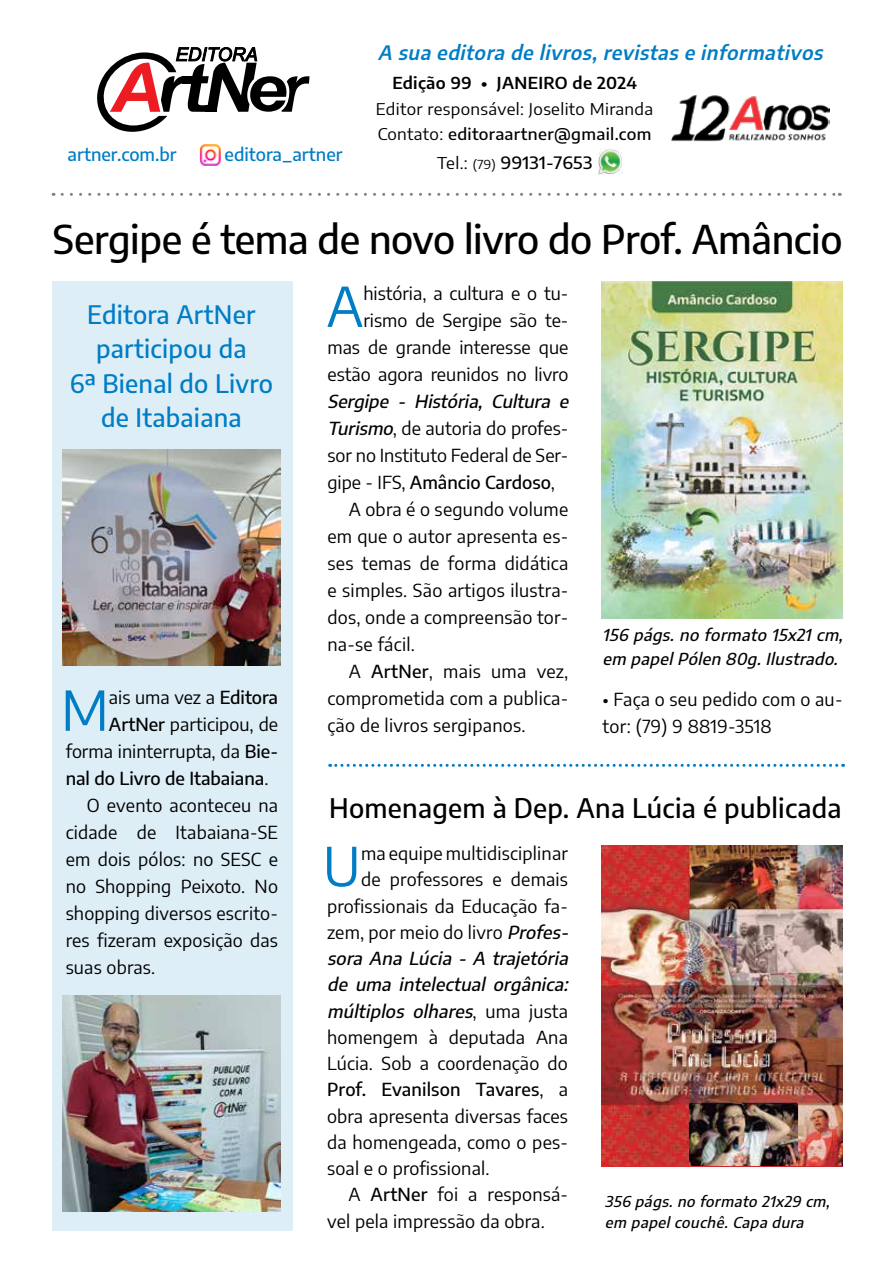
<style>
.page{position:relative;width:893px;height:1276px;background:#fff}
.page>*{position:absolute;margin:0;border:0;box-sizing:border-box;transform-origin:0 0}
.t1{font:54.45px "Encode Sans";color:#007dc5}
.t2{font:53.4px "Encode Sans";color:#007dc5}
.t3{font:500 39.75px "Encode Sans";letter-spacing:-.01em;color:#000}
.t4{font:500 27px "Encode Sans";letter-spacing:.01em;color:#000}
.t5{font:500 25.5px/34.5px "Encode Sans";letter-spacing:.01em;color:#007dc5;text-align:center}
.t6{font:italic 600 19.5px "Encode Sans";color:#007dc5}
.t7{font:18px/27px "Encode Sans";letter-spacing:.01em;color:#000;text-align:right}
.t8{font:italic 500 18px "Encode Sans";color:#000}
.t9{font:500 18px "Encode Sans";color:#000}
.t10{font:500 18px "Encode Sans";color:#007dc5}
.t11{font:500 17.1px "Encode Sans";letter-spacing:.015em;color:#000;scale:1.05 1}
.t12{font:italic 500 16.5px/24px "Encode Sans";color:#000}
.t13{font:16.2px/24.9px "Encode Sans";letter-spacing:.02em;color:#000;scale:1.05 1}
.t14{font:600 16.2px "Encode Sans";letter-spacing:.02em;color:#000;scale:1.05 1}
.t15{font:italic 500 15px/21px "Encode Sans";color:#000}
.s1{font-weight:500}
.s2{font-weight:400;font-size:16.35px}
.s3{font-weight:400;font-size:12.45px}
.s4{font-weight:400}
.s5{font-weight:500;font-style:italic}
.s6{font-weight:400;font-style:normal}
</style>
<div class="page">
<div style="left:52px;top:281px;width:241px;height:949px;background:#deeef7"></div>
<img style="left:598px;top:149px;width:25px;height:25px">
<img style="left:200px;top:144px;width:21px;height:22px">
<svg style="left:97px;top:47px;width:213px;height:85px"></svg>
<div style="left:205px;top:105px;width:12px;height:7px;background:#000"></div>
<div style="left:183px;top:76px;width:12px;height:7px;background:#000"></div>
<svg style="left:62px;top:193px;width:778px;height:3px"></svg>
<img style="left:671px;top:95px;width:158px;height:47px">
<svg style="left:330px;top:764px;width:514px;height:3px"></svg>
<img style="left:602px;top:281px;width:241px;height:337px">
<img style="left:63px;top:450px;width:218px;height:215px">
<img style="left:63px;top:995px;width:218px;height:216px">
<img style="left:602px;top:845px;width:241px;height:320px">
<img style="left:690px;top:1104px;width:107px;height:61px">
<p class="t10" style="left:68px;top:141px;width:111px">artner.com.br</p>
<p class="t10" style="left:225px;top:141px;width:119px">editora_artner</p>
<p class="t6" style="left:378px;top:38px;width:452px">A sua editora de livros,revistas e informativos</p>
<p class="t14" style="left:392px;top:71px;width:234px">Edição 99 • JANEIRO de 2024</p>
<p class="t13" style="left:376px;top:96px;width:266px">Editor responsável: Joselito Miranda<br>Contato: <span class="s1">editoraartner@gmail.com</span></p>
<p class="t11" style="left:437px;top:151px;width:149px"><span class="s2">Tel.:</span> <span class="s3">(79)</span> 99131-7653</p>
<h3 class="t3" style="left:53px;top:211px;width:791px">Sergipe é tema de novo livro do Prof. Amâncio</h3>
<h3 class="t5" style="left:70px;top:296px;width:205px">Editora ArtNer participou da<br>6ª Bienal do Livro de Itabaiana</h3>
<p class="t7" style="left:109px;top:682px;width:171px">ais uma vez a <span class="s1">Editora</span></p>
<p class="t7" style="left:109px;top:709px;width:171px"><span class="s1">ArtNer</span> participou, de</p>
<p class="t7" style="left:66px;top:736px;width:214px">forma ininterrupta, da <span class="s1">Bie-</span></p>
<p class="t9" style="left:66px;top:765px;width:204px">nal do Livro de Itabaiana<span class="s4">.</span></p>
<p class="t7" style="left:87px;top:790px;width:193px">O evento aconteceu na</p>
<p class="t7" style="left:66px;top:817px;width:214px">cidade de Itabaiana-SE</p>
<p class="t7" style="left:66px;top:844px;width:214px">em dois pólos: no SESC e</p>
<p class="t7" style="left:66px;top:871px;width:214px">no Shopping Peixoto. No</p>
<p class="t7" style="left:66px;top:898px;width:214px">shopping diversos escrito-</p>
<p class="t7" style="left:66px;top:925px;width:214px">res fizeram exposição das</p>
<p class="t7" style="left:66px;top:952px;width:91px">suas obras.</p>
<h1 class="t1" style="left:61px;top:672px;width:49px">M</h1>
<p class="t7" style="left:327px;top:279px;width:243px">história, a cultura e o tu&shy;rismo de Sergipe são te&shy;mas de grande interesse que estão agora reunidos no livro</p>
<p class="t8" style="left:327px;top:388px;width:247px">Sergipe - História, Cultura e</p>
<p class="t7" style="left:327px;top:414px;width:243px"><span class="s5">Turismo</span>, de autoria do profes-</p>
<p class="t7" style="left:327px;top:441px;width:243px">sor no Instituto Federal de Ser-</p>
<p class="t9" style="left:327px;top:469px;width:229px"><span class="s4">gipe - IFS,</span> Amâncio Cardoso<span class="s4">,</span></p>
<p class="t7" style="left:349px;top:495px;width:221px">A obra é o segundo volume</p>
<p class="t7" style="left:327px;top:522px;width:243px">em que o autor apresenta es-</p>
<p class="t7" style="left:327px;top:549px;width:242px">ses temas de forma didática</p>
<p class="t7" style="left:327px;top:576px;width:242px">e simples. São artigos ilustra-</p>
<p class="t7" style="left:327px;top:603px;width:243px">dos, onde a compreensão tor-</p>
<p class="t7" style="left:327px;top:630px;width:89px">na-se fácil.</p>
<p class="t7" style="left:349px;top:657px;width:221px">A <span class="s1">ArtNer</span>, mais uma vez,</p>
<p class="t7" style="left:327px;top:684px;width:242px">comprometida com a publica-</p>
<h1 class="t1" style="left:327px;top:268px;width:38px">A</h1>
<p class="t7" style="left:327px;top:711px;width:200px">ção de livros sergipanos.</p>
<p class="t12" style="left:603px;top:622px;width:246px">156 págs.no formato 15x21cm, em papelPólen 80g.Ilustrado.</p>
<p class="t7" style="left:603px;top:685px;width:242px;text-align:left">• Faça o seu pedido com o au&shy;tor: (79) 9 8819-3518</p>
<h3 class="t4" style="left:329px;top:788px;width:514px">Homenagem à Dep. Ana Lúcia é publicada</h3>
<h2 class="t2" style="left:323px;top:829px;width:39px">U</h2>
<p class="t7" style="left:361px;top:839px;width:208px">ma equipe multidisciplinar</p>
<p class="t7" style="left:361px;top:865px;width:208px">de professores e demais</p>
<p class="t7" style="left:327px;top:891px;width:242px">profissionais da Educação fa-</p>
<p class="t7" style="left:327px;top:917px;width:247px">zem, por meio do livro <span class="s5">Profes-</span></p>
<p class="t8" style="left:327px;top:945px;width:247px">sora Ana Lúcia - A trajetória</p>
<p class="t8" style="left:327px;top:972px;width:247px">de uma intelectual orgânica:</p>
<p class="t8" style="left:327px;top:998px;width:242px">múltiplos olhares<span class="s6">, u m a j u s t a</span></p>
<p class="t7" style="left:327px;top:1022px;width:242px">homengem à deputada Ana</p>
<p class="t7" style="left:327px;top:1049px;width:242px">Lúcia. Sob a coordenação do</p>
<p class="t9" style="left:327px;top:1077px;width:242px">Prof. Evanilson Tavares<span class="s4">, a</span></p>
<p class="t7" style="left:327px;top:1101px;width:242px">obra apresenta diversas faces</p>
<p class="t7" style="left:327px;top:1127px;width:242px">da homengeada, como o pes-</p>
<p class="t7" style="left:327px;top:1154px;width:164px">soal e o profissional.</p>
<p class="t7" style="left:348px;top:1180px;width:221px">A <span class="s1">ArtNer</span> foi a responsá-</p>
<p class="t7" style="left:327px;top:1206px;width:219px">vel pela impressão da obra.</p>
<p class="t15" style="left:605px;top:1190px;width:230px">356 págs.no formato 21x29 cm, em papelcouchê.Capa dura</p>
</div>
